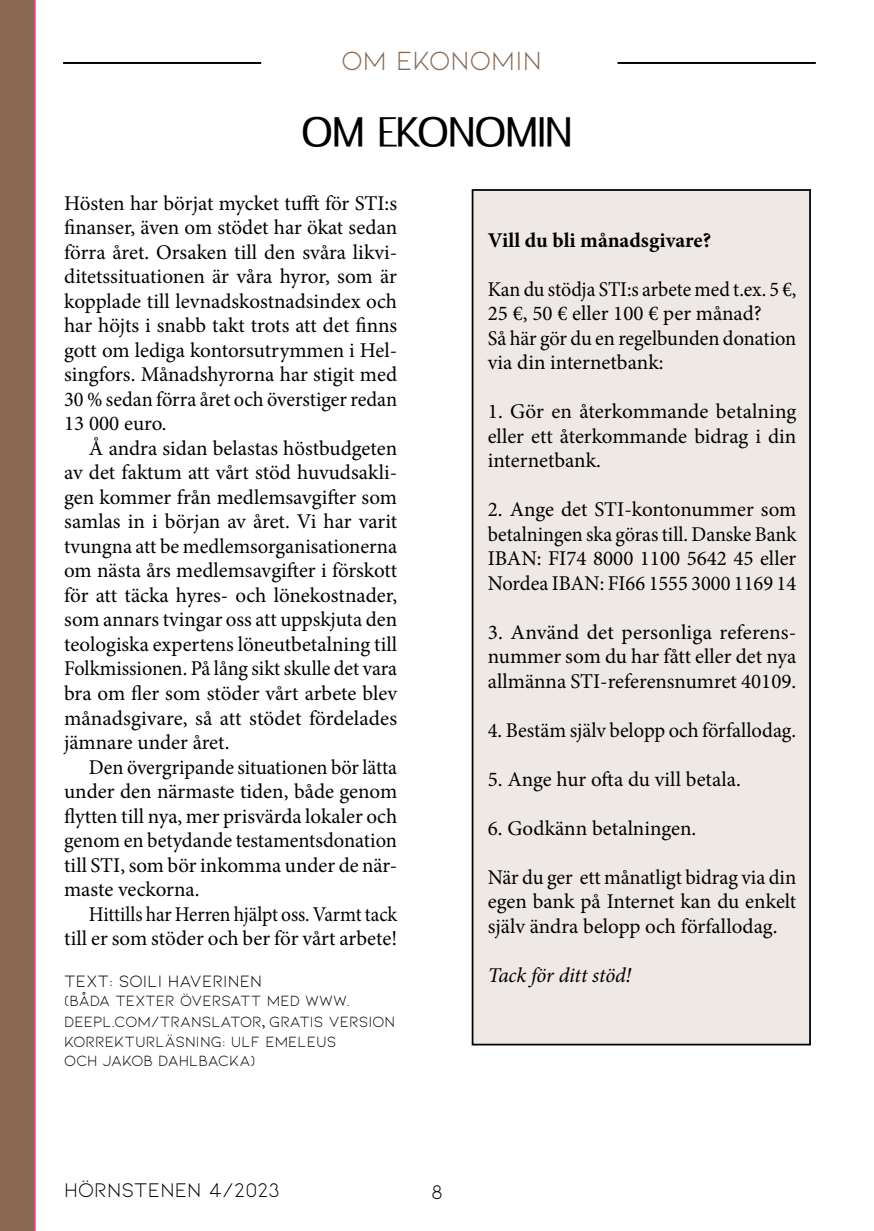
<style>
.page{position:relative;width:874px;height:1231px;background:#fff}
.page>*{position:absolute;margin:0;border:0;box-sizing:border-box;transform-origin:0 0}
.t1{font:42px "Rabelo";letter-spacing:-.025em;color:#000}
.t2{font:28px "Kiona";letter-spacing:.005em;color:#89684f}
.t3{font:21px/24.5px "Minion Pro";color:#000;text-align:justify}
.t4{font:21px/24.5px "Minion Pro";color:#000;text-align:justify;scale:.96 1}
.t5{font:21px/24.5px "Minion Pro";color:#000;scale:.95 1}
.t6{font:21px/24.5px "Minion Pro";color:#000;text-align:right;scale:.93 1}
.t7{font:700 21px "Minion Pro";color:#000}
.t8{font:21px "Kiona";letter-spacing:-.005em;color:#000}
.t9{font:italic 21px "Minion Pro";letter-spacing:-.01em;color:#000}
.t10{font:17.5px "Kiona";color:#000}
.t11{font:15.75px/21px "Kiona";color:#000}
.s1{font-family:"Minion Pro"}
</style>
<div class="page">
<div style="left:0;top:0;width:36px;height:1230px;background:#89684f"></div>
<hr style="left:617px;top:62px;width:198px;height:2px;background:#000">
<hr style="left:63px;top:62px;width:198px;height:2px;background:#000">
<div style="left:471px;top:189px;width:339px;height:856px;background:#eee9e5;border:2px solid #000"></div>
<h2 class="t2" style="left:341px;top:45px;width:202px">OM EKONOMIN</h2>
<h1 class="t1" style="left:301px;top:108px;width:273px">OM EKONOMIN</h1>
<p class="t3" style="left:64px;top:191px;width:334px">Hösten har börjat mycket tufft för STI:s finanser, även om stödet har ökat sedan förra året. Orsaken till den svåra likvi&shy;ditetssituationen är våra hyror, som är kopplade till levnadskostnadsindex och har höjts i snabb takt trots att det finns gott om lediga kontorsutrymmen i Hel&shy;singfors. Månadshyrorna har stigit med 30 % sedan förra året och överstiger redan 13 000 euro.</p>
<p class="t3" style="left:64px;top:436px;width:334px;text-indent:25px">Å andra sidan belastas höstbudgeten av det faktum att vårt stöd huvudsakli&shy;gen kommer från medlemsavgifter som samlas in i början av året. Vi har varit tvungna att be medlemsorganisationerna om nästa års medlemsavgifter i förskott för att täcka hyres- och lönekostnader, som annars tvingar oss att uppskjuta den teologiska expertens löneutbetalning till Folkmissionen. På lång sikt skulle det vara bra om fler som stöder vårt arbete blev månadsgivare, så att stödet fördelades jämnare under året.</p>
<p class="t4" style="left:64px;top:754px;width:348px;text-indent:25px">Den övergripande situationen bör lätta under den närmaste tiden, både genom flytten till nya, mer prisvärda lokaler och genom en betydande testamentsdonation till STI, som bör inkomma under de när&shy;maste veckorna.</p>
<p class="t6" style="left:64px;top:901px;width:359px">Hittills har Herren hjälpt oss. Varmt tack till er som stöder och ber för vårt arbete!</p>
<p class="t10" style="left:64px;top:971px;width:199px">TEXT: SOILI HAVERINEN</p>
<p class="t11" style="left:64px;top:990px;width:332px">(BÅDA TEXTER ÖVERSATT MED WWW.<br>DEEPL.COM/TRANSLATOR<span class="s1">,</span> GRATIS VERSION</p>
<p class="t11" style="left:64px;top:1031px;width:274px;line-height:19.2px">KORREKTURLÄSNING: ULF EMELEUS<br>OCH JAKOB DAHLBACKA)</p>
<p class="t8" style="left:64px;top:1178px;width:217px">HÖRNSTENEN 4/2023</p>
<p class="t8" style="left:431px;top:1180px;width:13px">8</p>
<p class="t7" style="left:487px;top:225px;width:225px">Vill du bli månadsgivare?</p>
<p class="t5" style="left:487px;top:277px;width:326px">Kan du stödja STI:s arbete med t.ex. 5 €,<br>25 €, 50 € eller 100 € per månad?<br>Så här gör du en regelbunden donation via din internetbank:</p>
<p class="t3" style="left:487px;top:399px;width:310px">1. Gör en återkommande betalning eller ett återkommande bidrag i din internetbank.</p>
<p class="t3" style="left:487px;top:497px;width:310px">2. Ange det STI-kontonummer som betalningen ska göras till. Danske Bank IBAN: FI74 8000 1100 5642 45 eller Nordea IBAN: FI66 1555 3000 1169 14</p>
<p class="t3" style="left:487px;top:620px;width:310px">3. Använd det personliga referens&shy;nummer som du har fått eller det nya allmänna STI-referensnumret 40109.</p>
<p class="t3" style="left:487px;top:718px;width:310px">4. Bestäm själv belopp och förfallodag.</p>
<p class="t3" style="left:487px;top:767px;width:254px">5. Ange hur ofta du vill betala.</p>
<p class="t3" style="left:487px;top:816px;width:210px">6. Godkänn betalningen.</p>
<p class="t3" style="left:487px;top:865px;width:310px">När du ger ett månatligt bidrag via din egen bank på Internet kan du enkelt själv ändra belopp och förfallodag.</p>
<p class="t9" style="left:487px;top:960px;width:145px">Tack för ditt stöd!</p>
</div>
